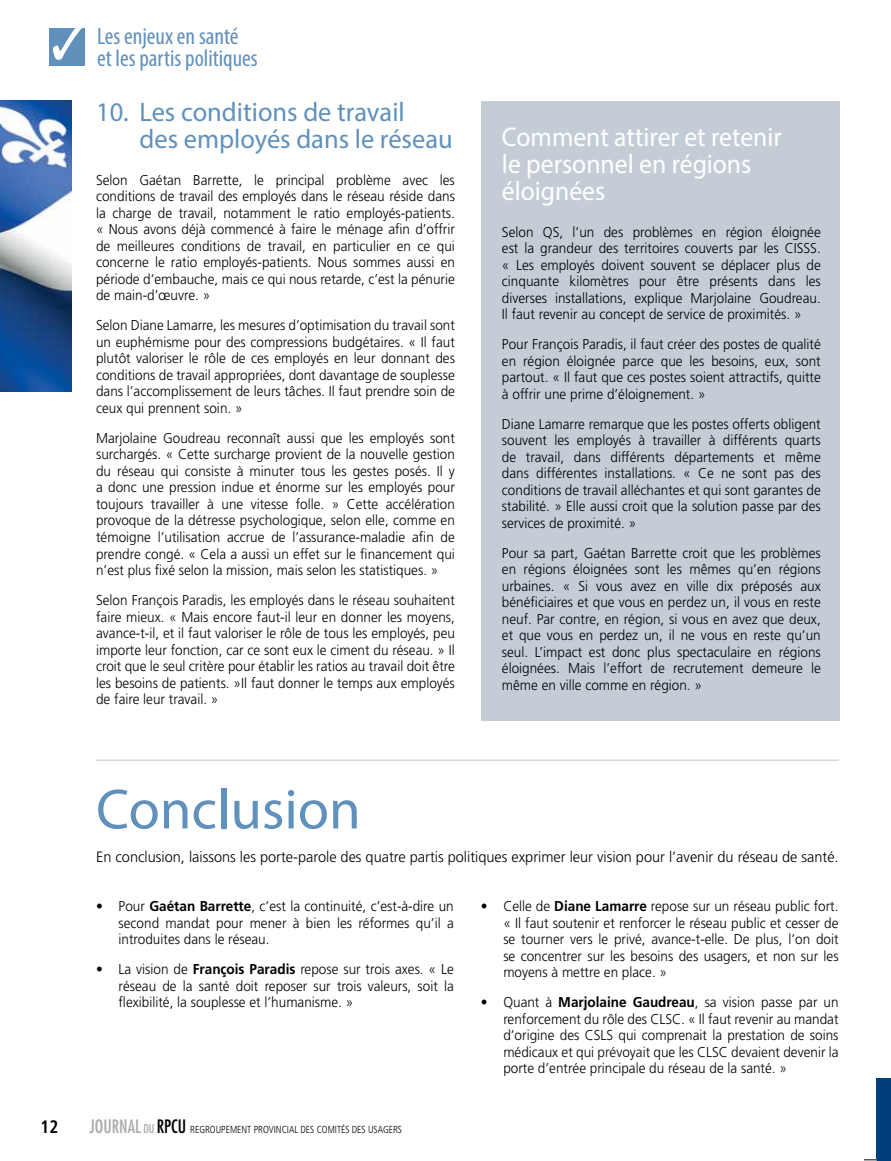
<style>
.page{position:relative;width:891px;height:1161px;background:#fff}
.page>*{position:absolute;margin:0;border:0;box-sizing:border-box;transform-origin:0 0}
.t1{font:57px "Myriad Pro";color:#6090bc}
.t2{font:27px/27px "Myriad Pro";color:#fff;scale:.95 1}
.t3{font:27px/27px "Myriad Pro";color:#6090bc}
.t4{font:condensed 23.85px/22.5px "Myriad Pro";color:#6090bc}
.t5{font:700 condensed 18px "Frutiger";color:#000;scale:.95 1}
.t6{font:300 15px "Frutiger";color:#000}
.t7{font:300 14.25px/16.5px "Frutiger";color:#000;text-align:justify;scale:.95 1}
.t8{font:300 condensed 10.2px "Frutiger";color:#000;scale:.95 1}
.s1{font-weight:700}
.s2{font-family:"Futura";font-weight:400;font-size:18px;color:#a9abae}
.s3{font-family:"Futura";font-weight:400;font-size:12px;color:#a9abae}
.s4{font-family:"Futura";font-weight:400;font-size:18px}
</style>
<div class="page">
<div style="left:877px;top:1079px;width:14px;height:82px;background:#003d79"></div>
<svg style="left:864px;top:1159px;width:13px;height:2px"></svg>
<img style="left:0;top:101px;width:72px;height:291px">
<div style="left:50px;top:28px;width:35px;height:38px;background:#6090bc"></div>
<svg style="left:53px;top:28px;width:29px;height:32px"></svg>
<div style="left:482px;top:101px;width:358px;height:620px;background:#c4cdd6"></div>
<hr style="left:96px;top:760px;width:743px;height:1px;background:#b6c7d1">
<h3 class="t4" style="left:97px;top:24px;width:162px">Les enjeux en santé et les partis politiques</h3>
<h2 class="t3" style="left:140px;top:98px;width:315px;text-indent:-44px">10. Les conditions de travail<br>des employés dans le réseau</h2>
<p class="t7" style="left:96px;top:172px;width:379px">Selon Gaétan Barrette, le principal problème avec les conditions de travail des employés dans le réseau réside dans la charge de travail, notamment le ratio employés-patients. « Nous avons déjà commencé à faire le ménage afin d’offrir de meilleures conditions de travail, en particulier en ce qui concerne le ratio employés-patients. Nous sommes aussi en période d’embauche, mais ce qui nous retarde, c’est la pénurie de main-d’œuvre. »</p>
<p class="t7" style="left:96px;top:317px;width:379px">Selon Diane Lamarre, les mesures d’optimisation du travail sont un euphémisme pour des compressions budgétaires. « Il faut plutôt valoriser le rôle de ces employés en leur donnant des conditions de travail appropriées, dont davantage de souplesse dans l’accomplissement de leurs tâches. Il faut prendre soin de ceux qui prennent soin. »</p>
<p class="t7" style="left:96px;top:430px;width:379px">Marjolaine Goudreau reconnaît aussi que les employés sont surchargés. « Cette surcharge provient de la nouvelle gestion du réseau qui consiste à minuter tous les gestes posés. Il y a donc une pression indue et énorme sur les employés pour toujours travailler à une vitesse folle. » Cette accélération provoque de la détresse psychologique, selon elle, comme en témoigne l’utilisation accrue de l’assurance-maladie afin de prendre congé. « Cela a aussi un effet sur le financement qui n’est plus fixé selon la mission, mais selon les statistiques. »</p>
<p class="t7" style="left:96px;top:592px;width:379px">Selon François Paradis, les employés dans le réseau souhaitent faire mieux. « Mais encore faut-il leur en donner les moyens, avance-t-il, et il faut valoriser le rôle de tous les employés, peu importe leur fonction, car ce sont eux le ciment du réseau. » Il croit que le seul critère pour établir les ratios au travail doit être les besoins de patients. »Il faut donner le temps aux employés de faire leur travail. »</p>
<h2 class="t2" style="left:502px;top:123px;width:296px">Comment attirer et retenir le personnel en régions éloignées</h2>
<p class="t7" style="left:502px;top:223px;width:337px">Selon QS, l’un des problèmes en région éloignée est la grandeur des territoires couverts par les CISSS. « Les employés doivent souvent se déplacer plus de cinquante kilomètres pour être présents dans les diverses installations, explique Marjolaine Goudreau.<br>Il faut revenir au concept de service de proximités. »</p>
<p class="t7" style="left:502px;top:336px;width:337px">Pour François Paradis, il faut créer des postes de qualité en région éloignée parce que les besoins, eux, sont partout. « Il faut que ces postes soient attractifs, quitte à offrir une prime d’éloignement. »</p>
<p class="t7" style="left:502px;top:415px;width:337px">Diane Lamarre remarque que les postes offerts obligent souvent les employés à travailler à différents quarts de travail, dans différents départements et même dans différentes installations. « Ce ne sont pas des conditions de travail alléchantes et qui sont garantes de stabilité. » Elle aussi croit que la solution passe par des services de proximité. »</p>
<p class="t7" style="left:502px;top:544px;width:337px">Pour sa part, Gaétan Barrette croit que les problèmes en régions éloignées sont les mêmes qu’en régions urbaines. « Si vous avez en ville dix préposés aux bénéficiaires et que vous en perdez un, il vous en reste neuf. Par contre, en région, si vous en avez que deux, et que vous en perdez un, il ne vous en reste qu’un seul. L’impact est donc plus spectaculaire en régions éloignées. Mais l’effort de recrutement demeure le même en ville comme en région. »</p>
<h1 class="t1" style="left:96px;top:774px;width:266px">Conclusion</h1>
<p class="t6" style="left:96px;top:849px;width:744px">En conclusion, laissons les porte-parole des quatre partis politiques exprimer leur vision pour l’avenir du réseau de santé.</p>
<p class="t7" style="left:119px;top:898px;width:354px;text-indent:-22px">• Pour <span class="s1">Gaétan Barrette</span>, c’est la continuité, c’est-à-dire un second mandat pour mener à bien les réformes qu’il a introduites dans le réseau.</p>
<p class="t7" style="left:119px;top:961px;width:354px;text-indent:-22px">• La vision de <span class="s1">François Paradis</span> repose sur trois axes. « Le réseau de la santé doit reposer sur trois valeurs, soit la flexibilité, la souplesse et l’humanisme. »</p>
<p class="t7" style="left:503px;top:898px;width:354px;text-indent:-22px">• Celle de <span class="s1">Diane Lamarre</span> repose sur un réseau public fort. « Il faut soutenir et renforcer le réseau public et cesser de se tourner vers le privé, avance-t-elle. De plus, l’on doit se concentrer sur les besoins des usagers, et non sur les moyens à mettre en place. »</p>
<p class="t7" style="left:503px;top:994px;width:354px;text-indent:-22px">• Quant à <span class="s1">Marjolaine Gaudreau</span>, sa vision passe par un renforcement du rôle des CLSC. « Il faut revenir au mandat d’origine des CSLS qui comprenait la prestation de soins médicaux et qui prévoyait que les CLSC devaient devenir la porte d’entrée principale du réseau de la santé. »</p>
<p class="t5" style="left:40px;top:1116px;width:20px">12</p>
<p class="t8" style="left:89px;top:1124px;width:331px"><span class="s2">JOURNAL</span> <span class="s3">DU</span> <span class="s4">RPCU</span> REGROUPEMENT PROVINCIAL DES COMITÉS DES USAGERS</p>
</div>
